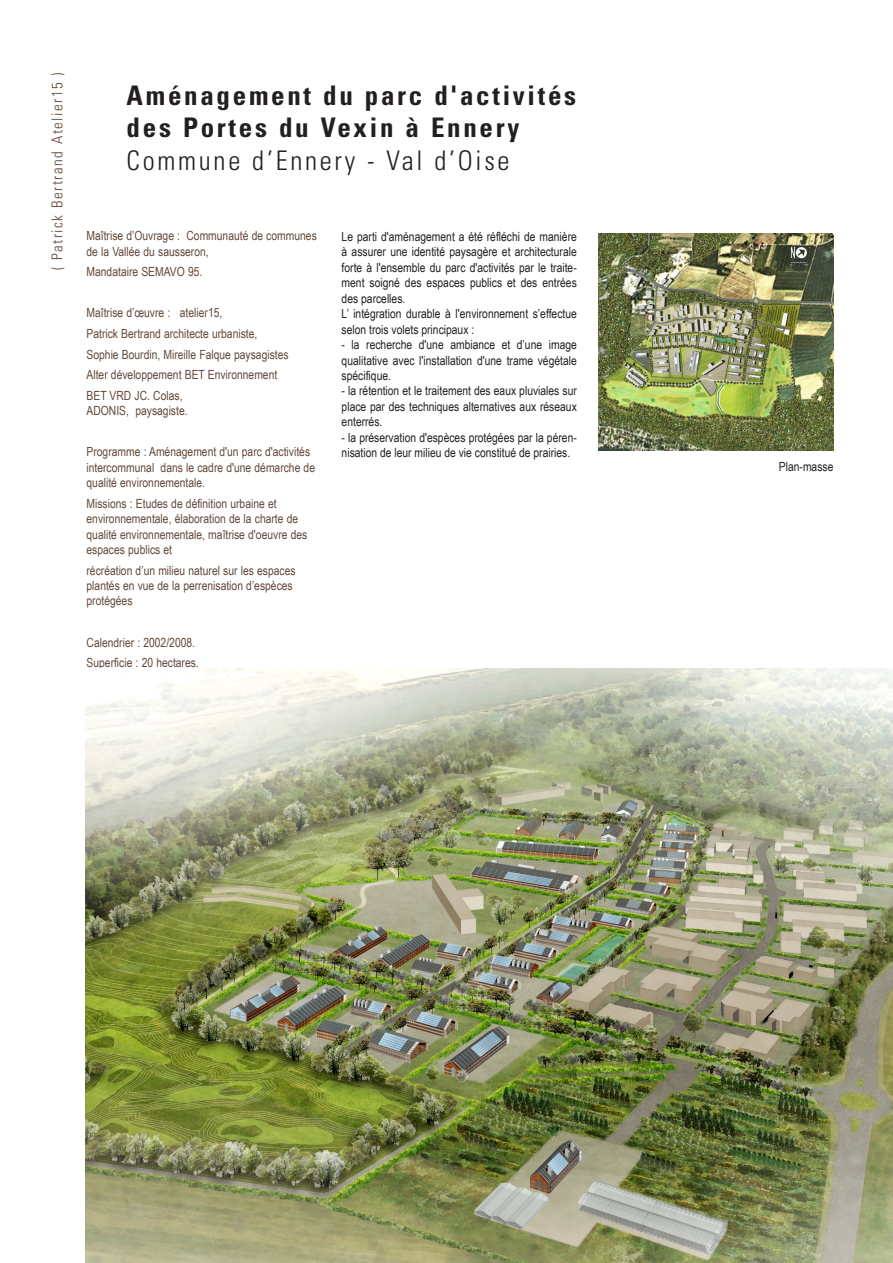
<style>
.page{position:relative;width:893px;height:1263px;background:#fff}
.page>*{position:absolute;margin:0;border:0;box-sizing:border-box;transform-origin:0 0}
.Normal_e{font:700 condensed 27px "Univers";letter-spacing:.1em;color:#231f20}
.Normal_e-2{font:300 condensed 27px "Univers";letter-spacing:.1em;color:#231f20}
.t1{font:300 condensed 15px "Univers";letter-spacing:.1em;color:#644737}
.txt_courant{font:12.6px/15.5px "Arial Narrow";color:#644737}
.txt_courant-2{font:12.6px/15.5px "Arial Narrow";color:#231f20;text-align:justify}
</style>
<div class="page">
<img style="left:85px;top:668px;width:808px;height:595px">
<img style="left:598px;top:234px;width:235px;height:216px">
<p class="t1" style="left:48px;top:270px;width:200px;rotate:-90deg">( Patrick Bertrand Atelier15 )</p>
<p class="Normal_e" style="left:127px;top:79px;width:451px">Aménagement du parc d'activités</p>
<p class="Normal_e" style="left:127px;top:111px;width:394px">des Portes du Vexin à Ennery</p>
<p class="Normal_e-2" style="left:127px;top:144px;width:384px">Commune d’Ennery - Val d’Oise</p>
<p class="txt_courant" style="left:87px;top:228px;width:232px">Maîtrise d’Ouvrage : Communauté de communes de la Vallée du sausseron,</p>
<p class="txt_courant" style="left:87px;top:264px;width:117px">Mandataire SEMAVO 95.</p>
<p class="txt_courant" style="left:87px;top:305px;width:137px">Maîtrise d’œuvre : atelier15,</p>
<p class="txt_courant" style="left:87px;top:325px;width:172px">Patrick Bertrand architecte urbaniste,</p>
<p class="txt_courant" style="left:87px;top:346px;width:204px">Sophie Bourdin, Mireille Falque paysagistes</p>
<p class="txt_courant" style="left:87px;top:366px;width:192px">Alter développement BET Environnement</p>
<p class="txt_courant" style="left:87px;top:387px;width:103px">BET VRD JC. Colas,<br>ADONIS, paysagiste.</p>
<p class="txt_courant" style="left:87px;top:444px;width:230px">Programme : Aménagement d'un parc d'activités intercommunal dans le cadre d'une démarche de qualité environnementale.</p>
<p class="txt_courant" style="left:87px;top:495px;width:222px">Missions : Etudes de définition urbaine et environnementale, élaboration de la charte de qualité environnementale, maîtrise d'oeuvre des espaces publics et</p>
<p class="txt_courant" style="left:87px;top:562px;width:211px">récréation d’un milieu naturel sur les espaces plantés en vue de la perrenisation d’espèces protégées</p>
<p class="txt_courant" style="left:87px;top:634px;width:110px">Calendrier : 2002/2008.</p>
<p class="txt_courant" style="left:87px;top:654px;width:114px">Superficie : 20 hectares.</p>
<p class="txt_courant-2" style="left:342px;top:228px;width:237px">Le parti d'aménagement a été réfléchi de manière à assurer une identité paysagère et architecturale forte à l'ensemble du parc d'activités par le traite&shy;ment soigné des espaces publics et des entrées des parcelles.</p>
<p class="txt_courant-2" style="left:342px;top:306px;width:237px">L’ intégration durable à l'environnement s’effectue selon trois volets principaux :</p>
<p class="txt_courant-2" style="left:342px;top:336px;width:237px">- la recherche d'une ambiance et d’une image qualitative avec l'installation d'une trame végétale spécifique.</p>
<p class="txt_courant-2" style="left:342px;top:383px;width:237px">- la rétention et le traitement des eaux pluviales sur place par des techniques alternatives aux réseaux enterrés.</p>
<p class="txt_courant-2" style="left:342px;top:429px;width:237px">- la préservation d'espèces protégées par la péren&shy;nisation de leur milieu de vie constitué de prairies.</p>
<p class="txt_courant-2" style="left:779px;top:458px;width:56px">Plan-masse</p>
</div>
